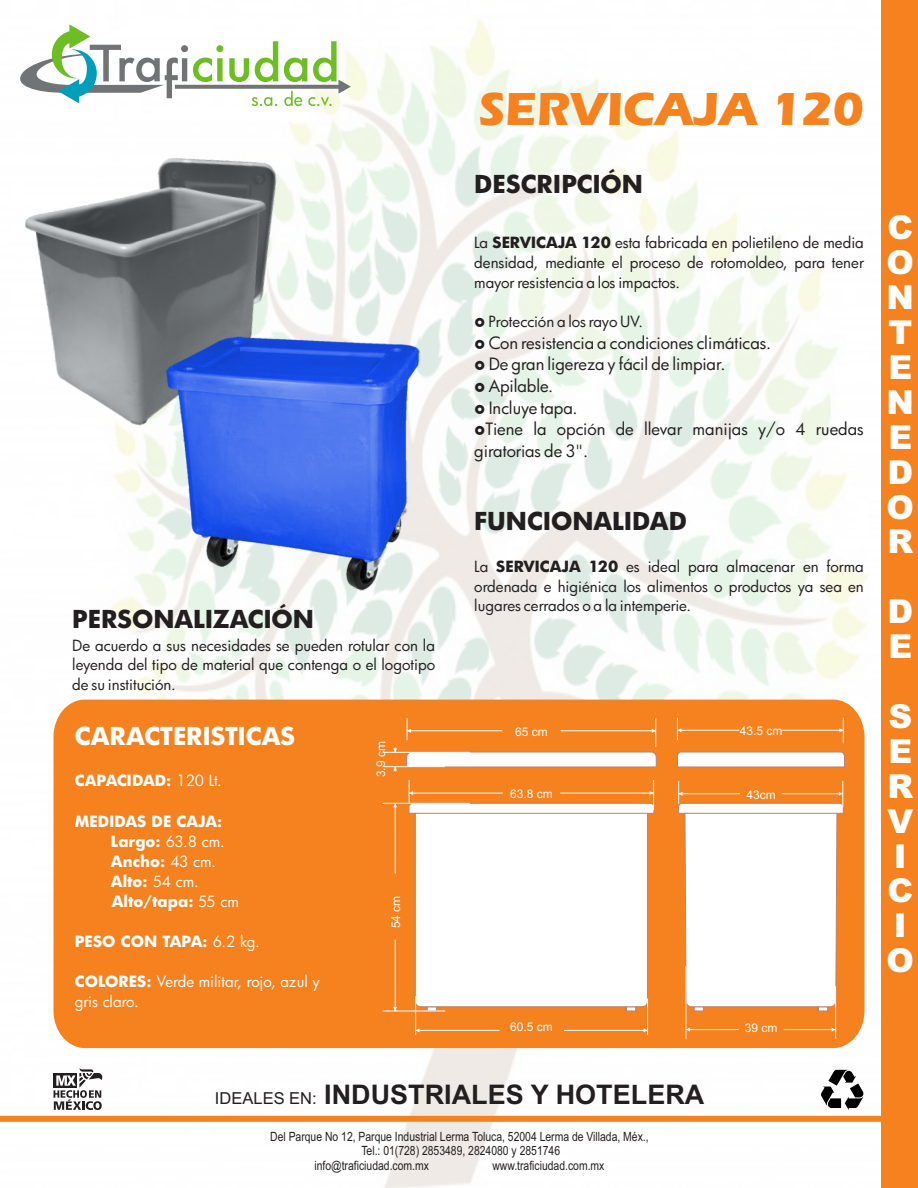
<style>
.page{position:relative;width:918px;height:1188px;background:#fff}
.page>*{position:absolute;margin:0;border:0;box-sizing:border-box;transform-origin:0 0}
.t1{font:700 48px "Eras ITC";color:#f5821f}
.t2{font:900 33px/35px "Arial";color:#fff}
.t3{font:700 27px "Arial";color:#231f20}
.t4{font:700 24px "Futura";color:#231f20}
.t5{font:700 24px "Futura";color:#fff}
.t6{font:16.5px/21.8px "Futura";color:#231f20}
.t7{font:15px/19.8px "Futura";color:#231f20;text-align:justify}
.t8{font:700 15px/20.2px "Futura";color:#fff}
.t9{font:15px/19.8px "Futura";color:#fff}
.t10{font:12.75px "Arial";color:#231f20;scale:.81 1}
.t11{font:12px "Arial";color:#fff}
.s1{font-weight:700}
.s2{font-weight:400}
.s3{font-weight:400;font-size:16.5px}
</style>
<div class="page">
<div style="left:0;top:0;width:918px;height:1188px;background:#fff;opacity:.5"></div>
<svg style="left:15px;top:24px;width:336px;height:82px"></svg>
<div style="left:54px;top:700px;width:810px;height:348px;background:#f5821f"></div>
<div style="left:0;top:1116px;width:918px;height:6px;background:#f5821f"></div>
<div style="left:881px;top:0;width:37px;height:1188px;background:#f5821f"></div>
<svg style="left:844px;top:1070px;width:20px;height:40px"></svg>
<svg style="left:54px;top:1068px;width:49px;height:42px"></svg>
<svg style="left:677px;top:751px;width:168px;height:17px"></svg>
<svg style="left:426px;top:1008px;width:11px;height:3px"></svg>
<svg style="left:626px;top:1008px;width:11px;height:4px"></svg>
<svg style="left:408px;top:802px;width:247px;height:206px"></svg>
<hr style="left:415px;top:813px;width:233px;height:1px;background:#b68374">
<svg style="left:678px;top:802px;width:166px;height:386px"></svg>
<hr style="left:685px;top:813px;width:152px;height:1px;background:#b68374">
<svg style="left:406px;top:718px;width:251px;height:50px"></svg>
<hr style="left:782px;top:730px;width:61px;height:1px;background:#fff">
<svg style="left:839px;top:718px;width:5px;height:26px"></svg>
<hr style="left:677px;top:730px;width:62px;height:1px;background:#fff">
<svg style="left:677px;top:718px;width:4px;height:22px"></svg>
<hr style="left:383px;top:1011px;width:62px;height:1px;background:#fff">
<hr style="left:383px;top:803px;width:87px;height:1px;background:#fff">
<hr style="left:395px;top:940px;width:1px;height:71px;background:#fff">
<svg style="left:393px;top:1007px;width:4px;height:4px"></svg>
<hr style="left:395px;top:803px;width:1px;height:70px;background:#fff">
<svg style="left:393px;top:803px;width:4px;height:4px"></svg>
<hr style="left:647px;top:998px;width:1px;height:37px;background:#fff">
<hr style="left:415px;top:996px;width:1px;height:39px;background:#fff">
<hr style="left:564px;top:1030px;width:84px;height:1px;background:#fff">
<svg style="left:644px;top:1028px;width:4px;height:4px"></svg>
<hr style="left:416px;top:1030px;width:84px;height:1px;background:#fff">
<svg style="left:416px;top:1028px;width:4px;height:4px"></svg>
<hr style="left:835px;top:986px;width:1px;height:53px;background:#fff">
<hr style="left:686px;top:966px;width:1px;height:73px;background:#fff">
<hr style="left:784px;top:1029px;width:52px;height:1px;background:#fff">
<svg style="left:832px;top:1028px;width:4px;height:4px"></svg>
<hr style="left:686px;top:1029px;width:53px;height:1px;background:#fff">
<svg style="left:686px;top:1028px;width:4px;height:4px"></svg>
<hr style="left:560px;top:793px;width:94px;height:1px;background:#fff">
<hr style="left:653px;top:780px;width:1px;height:30px;background:#fff">
<hr style="left:409px;top:793px;width:94px;height:1px;background:#fff">
<svg style="left:409px;top:780px;width:4px;height:23px"></svg>
<hr style="left:782px;top:793px;width:61px;height:1px;background:#fff">
<svg style="left:839px;top:781px;width:5px;height:26px"></svg>
<hr style="left:679px;top:793px;width:61px;height:1px;background:#fff">
<svg style="left:678px;top:781px;width:5px;height:23px"></svg>
<hr style="left:383px;top:766px;width:62px;height:1px;background:#fff">
<hr style="left:383px;top:752px;width:87px;height:1px;background:#fff">
<svg style="left:393px;top:747px;width:4px;height:5px"></svg>
<svg style="left:393px;top:767px;width:4px;height:5px"></svg>
<img style="left:1px;top:140px;width:313px;height:304px">
<img style="left:146px;top:309px;width:293px;height:310px">
<svg style="left:475px;top:426px;width:10px;height:9px"></svg>
<svg style="left:475px;top:404px;width:10px;height:10px"></svg>
<svg style="left:475px;top:339px;width:10px;height:10px"></svg>
<svg style="left:475px;top:361px;width:10px;height:9px"></svg>
<svg style="left:475px;top:383px;width:10px;height:9px"></svg>
<svg style="left:475px;top:318px;width:10px;height:9px"></svg>
<h1 class="t1" style="left:479px;top:91px;width:387px">SERVICAJA 120</h1>
<h3 class="t4" style="left:474px;top:175px;width:170px">DESCRIPCIÓN</h3>
<p class="t7" style="left:474px;top:235px;width:391px">La <span class="s1">SERVICAJA 120</span> esta fabricada en polietileno de media densidad, mediante el proceso de rotomoldeo, para tener mayor resistencia a los impactos.</p>
<p class="t7" style="left:488px;top:313px;width:156px">Protección a los rayo UV.</p>
<p class="t6" style="left:489px;top:333px;width:284px">Con resistencia a condiciones climáticas.<br>De gran ligereza y fácil de limpiar.<br>Apilable.</p>
<p class="t6" style="left:489px;top:399px;width:90px">Incluye tapa.</p>
<p class="t6" style="left:474px;top:420px;width:391px;text-indent:11px">Tiene la opción de llevar manijas y/o 4 ruedas giratorias de 3".</p>
<h3 class="t4" style="left:72px;top:610px;width:243px">PERSONALIZACIÓN</h3>
<p class="t7" style="left:72px;top:637px;width:364px">De acuerdo a sus necesidades se pueden rotular con la leyenda del tipo de material que contenga o el logotipo de su institución.</p>
<h3 class="t5" style="left:75px;top:727px;width:222px">CARACTERISTICAS</h3>
<p class="t8" style="left:75px;top:772px;width:149px">CAPACIDAD: <span class="s2">120 Lt.</span></p>
<p class="t8" style="left:111px;top:813px;width:115px;text-indent:-36px">MEDIDAS DE CAJA:<br>Largo: <span class="s2">63.8 cm.<br></span>Ancho: <span class="s2">43 cm.<br></span>Alto: <span class="s2">54 cm.</span></p>
<p class="t8" style="left:112px;top:893px;width:129px">Alto/tapa: <span class="s2">55 cm</span></p>
<p class="t8" style="left:75px;top:933px;width:186px">PESO CON TAPA: <span class="s2">6.2 kg.</span></p>
<p class="t9" style="left:75px;top:973px;width:247px"><span class="s1">COLORES:</span> Verde militar, rojo, azul y gris claro.</p>
<p class="t11" style="left:376px;top:777px;width:38px;rotate:-90deg">3.9 cm</p>
<p class="t11" style="left:392px;top:928px;width:34px;rotate:-90deg">54 cm</p>
<h3 class="t4" style="left:474px;top:511px;width:214px">FUNCIONALIDAD</h3>
<p class="t7" style="left:474px;top:558px;width:391px">La <span class="s1">SERVICAJA 120</span> es ideal para almacenar en forma ordenada e higiénica los alimentos o productos ya sea en lugares cerrados o a la intemperie.</p>
<p class="t11" style="left:515px;top:727px;width:34px">65 cm</p>
<p class="t11" style="left:740px;top:727px;width:44px">43.5 cm</p>
<p class="t11" style="left:510px;top:790px;width:44px">63.8 cm</p>
<p class="t11" style="left:747px;top:790px;width:31px">43cm</p>
<p class="t11" style="left:510px;top:1022px;width:44px">60.5 cm</p>
<p class="t11" style="left:745px;top:1023px;width:34px">39 cm</p>
<h3 class="t3" style="left:215px;top:1085px;width:491px"><span class="s3">IDEALES EN:</span> INDUSTRIALES Y HOTELERA</h3>
<p class="t10" style="left:270px;top:1132px;width:469px">Del Parque No 12, Parque Industrial Lerma Toluca, 52004 Lerma de Villada, Méx.,</p>
<p class="t10" style="left:361px;top:1146px;width:247px">Tel.: 01(728) 2853489, 2824080 y 2851746</p>
<p class="t10" style="left:314px;top:1160px;width:143px">info@traficiudad.com.mx</p>
<p class="t10" style="left:492px;top:1160px;width:140px">www.traficiudad.com.mx</p>
<h2 class="t2" style="left:887px;top:214px;width:29px;text-align:justify">C O N T E N E D O R</h2>
<h2 class="t2" style="left:888px;top:597px;width:27px">D<br>E</h2>
<h2 class="t2" style="left:887px;top:702px;width:29px">S<br>E<br>R<br>V<br>I<br>C<br>I<br>O</h2>
</div>
